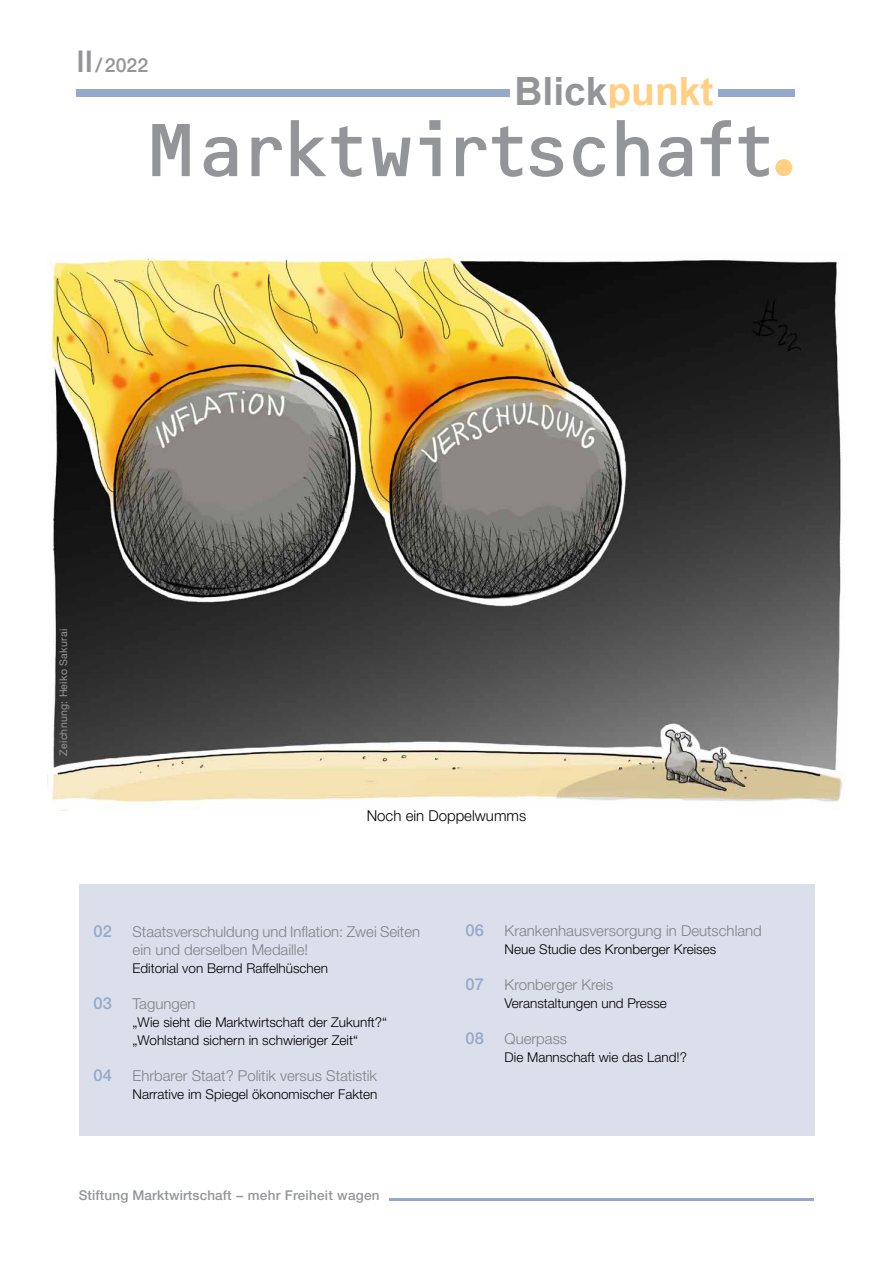
<style>
.page{position:relative;width:893px;height:1263px;background:#fff}
.page>*{position:absolute;margin:0;border:0;box-sizing:border-box;transform-origin:0 0}
.t1{font:700 39px "Arial";color:#939598}
.t2{font:500 19.5px "Helvetica Neue LT Pro";color:#939598}
.t3{font:500 16.5px "Helvetica Neue LT Pro";color:#95a9ca}
.t4{font:300 15px/18px "Helvetica Neue LT Pro";color:#808285}
.t5{font:300 15px "Helvetica Neue LT Pro";color:#000}
.t6{font:300 13.5px/18px "Helvetica Neue LT Pro";color:#000}
.t7{font:500 13.5px "Helvetica Neue LT Pro";letter-spacing:.01em;color:#939598}
.t8{font:10.5px "Helvetica Neue LT Pro";letter-spacing:.02em;color:#939598}
.s1{font-size:30px}
.s2{color:#ffcf82}
</style>
<div class="page">
<div style="left:77px;top:89px;width:433px;height:8px;background:#95a9ca"></div>
<div style="left:719px;top:89px;width:76px;height:8px;background:#95a9ca"></div>
<svg style="left:152px;top:120px;width:617px;height:57px"></svg>
<div style="left:775px;top:159px;width:17px;height:17px;background:#ffcf82;border-radius:50%"></div>
<hr style="left:389px;top:1198px;width:425px;height:3px;background:#95a9ca">
<img style="left:48px;top:253px;width:795px;height:557px">
<div style="left:79px;top:884px;width:735px;height:252px;background:#dbdfeb"></div>
<h2 class="t2" style="left:77px;top:54px;width:73px"><span class="s1">II</span>/2022</h2>
<h1 class="t1" style="left:514px;top:64px;width:200px">Blick<span class="s2">punkt</span></h1>
<p class="t8" style="left:57px;top:755px;width:128px;rotate:-90deg">Zeichnung: Heiko Sakurai</p>
<p class="t5" style="left:367px;top:806px;width:161px">Noch ein Doppelwumms</p>
<p class="t3" style="left:94px;top:921px;width:20px">02</p>
<p class="t4" style="left:133px;top:922px;width:289px">Staatsverschuldung und Inflation: Zwei Seiten ein und derselben Medaille!</p>
<p class="t6" style="left:133px;top:959px;width:197px">Editorial von Bernd Raffelhüschen</p>
<p class="t3" style="left:94px;top:993px;width:20px">03</p>
<p class="t4" style="left:133px;top:994px;width:65px">Tagungen</p>
<p class="t6" style="left:133px;top:1013px;width:256px">„Wie sieht die Marktwirtschaft der Zukunft?“ „Wohlstand sichern in schwieriger Zeit“</p>
<p class="t3" style="left:94px;top:1065px;width:20px">04</p>
<p class="t4" style="left:133px;top:1066px;width:246px">Ehrbarer Staat? Politik versus Statistik</p>
<p class="t6" style="left:133px;top:1085px;width:246px">Narrative im Spiegel ökonomischer Fakten</p>
<p class="t7" style="left:79px;top:1187px;width:302px">Stiftung Marktwirtschaft − mehr Freiheit wagen</p>
<p class="t3" style="left:466px;top:921px;width:20px">06</p>
<p class="t4" style="left:505px;top:922px;width:259px">Krankenhausversorgung in Deutschland</p>
<p class="t6" style="left:505px;top:940px;width:213px">Neue Studie des Kronberger Kreises</p>
<p class="t3" style="left:466px;top:975px;width:20px">07</p>
<p class="t4" style="left:505px;top:976px;width:110px">Kronberger Kreis</p>
<p class="t6" style="left:505px;top:994px;width:164px">Veranstaltungen und Presse</p>
<p class="t3" style="left:466px;top:1029px;width:20px">08</p>
<p class="t4" style="left:505px;top:1030px;width:64px">Querpass</p>
<p class="t6" style="left:505px;top:1048px;width:184px">Die Mannschaft wie das Land!?</p>
</div>
